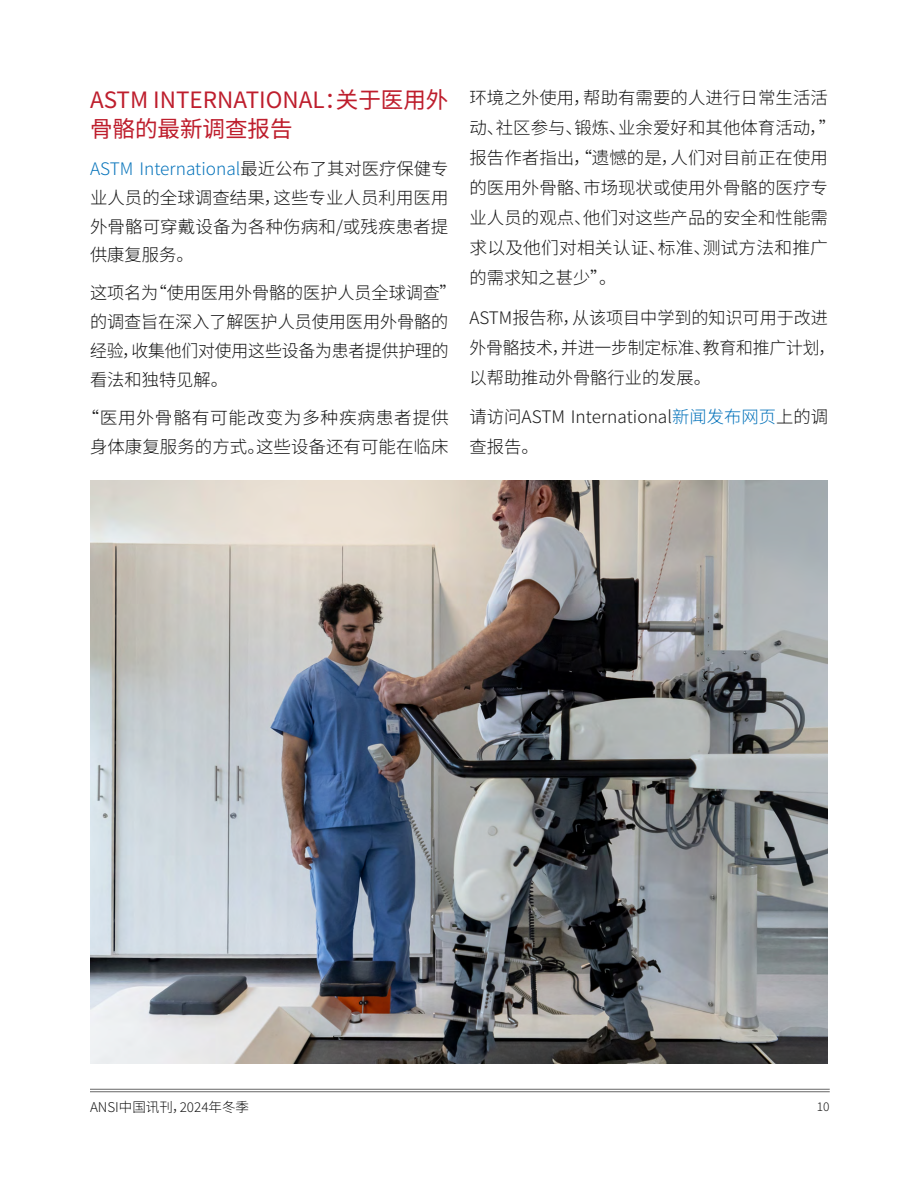
<style>
.page{position:relative;width:918px;height:1188px;background:#fff}
.page>*{position:absolute;margin:0;border:0;box-sizing:border-box;transform-origin:0 0}
.t1{font:100 22.5px/29px "Noto Sans SC";color:#be1e2d}
.t2{font:100 17.25px/30.2px "Noto Sans SC";color:#1a1a1a}
.t3{font:100 17.25px/29px "Noto Sans SC";letter-spacing:.02em;color:#1a1a1a;text-align:center}
.t4{font:100 13.5px "Noto Sans SC";color:#1a1a1a}
.t5{font:100 12px "Noto Sans SC";color:#1a1a1a}
.s1{color:#0b76bc}
</style>
<div class="page">
<hr style="left:90px;top:1089px;width:740px;height:1px;background:#666">
<hr style="left:90px;top:1091px;width:740px;height:1px;background:#666">
<img style="left:90px;top:480px;width:738px;height:584px">
<h1 class="t1" style="left:90px;top:86px;width:360px">ASTM INTERNATIONAL：关于医用外骨骼的最新调查报告</h1>
<p class="t2" style="left:90px;top:154px;width:360px;line-height:29px;text-align:justify"><span class="s1">ASTM International</span>最近公布了其对医疗保健专业人员的全球调查结果，这些专业人员利用医用外骨骼可穿戴设备为各种伤病和/或残疾患者提供康复服务。</p>
<p class="t2" style="left:90px;top:279px;width:368px;line-height:29px">这项名为“使用医用外骨骼的医护人员全球调查”的调查旨在深入了解医护人员使用医用外骨骼的经验，收集他们对使用这些设备为患者提供护理的看法和独特见解。</p>
<p class="t3" style="left:82px;top:404px;width:369px">“医用外骨骼有可能改变为多种疾病患者提供身体康复服务的方式。这些设备还有可能在临床</p>
<p class="t2" style="left:469px;top:83px;width:368px">环境之外使用，帮助有需要的人进行日常生活活动、社区参与、锻炼、业余爱好和其他体育活动，”报告作者指出，“遗憾的是，人们对目前正在使用的医用外骨骼、市场现状或使用外骨骼的医疗专业人员的观点、他们对这些产品的安全和性能需求以及他们对相关认证、标准、测试方法和推广的需求知之甚少”。</p>
<p class="t2" style="left:470px;top:303px;width:367px">ASTM报告称，从该项目中学到的知识可用于改进外骨骼技术，并进一步制定标准、教育和推广计划，以帮助推动外骨骼行业的发展。</p>
<p class="t2" style="left:470px;top:402px;width:360px">请访问ASTM International<span class="s1">新闻发布网页</span>上的调查报告。</p>
<p class="t4" style="left:90px;top:1100px;width:161px">ANSI中国讯刊，2024年冬季</p>
<p class="t5" style="left:817px;top:1100px;width:14px">10</p>
</div>
